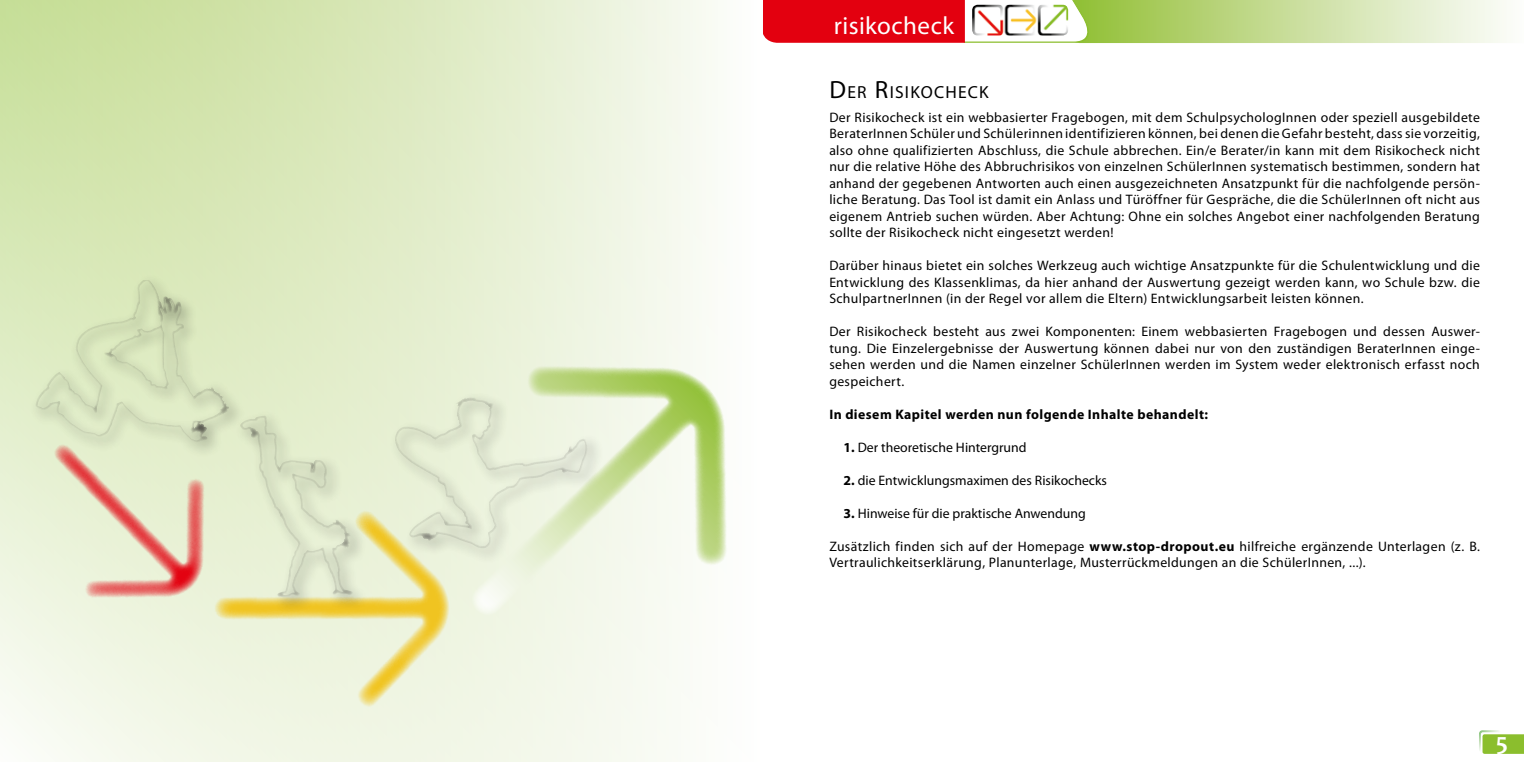
<style>
.page{position:relative;width:1524px;height:762px;background:#fff}
.page>*{position:absolute;margin:0;border:0;box-sizing:border-box;transform-origin:0 0}
.t1{font:25px "Myriad Pro";letter-spacing:.015em;color:#fff}
.t2{font:700 25px "Candara";color:#fff}
.t3{font:17.5px "Myriad Pro";letter-spacing:.065em;color:#000}
.t4{font:13.75px/16.5px "Myriad Pro";letter-spacing:.025em;color:#000;text-align:justify}
.t5{font:13.75px "Myriad Pro";color:#000}
.t6{font:700 13.75px "Myriad Pro";letter-spacing:.03em;color:#000}
.s1{font-size:25px}
.s2{font-weight:700}
</style>
<div class="page">
<svg style="left:763px;top:0;width:743px;height:43px;background:#d39e77"></svg>
<img style="left:972px;top:5px;width:96px;height:30px">
<svg style="left:1479px;top:730px;width:45px;height:24px"></svg>
<svg style="left:0;top:0;width:715px;height:762px;background:#e5efcf"></svg>
<svg style="left:467px;top:363px;width:260px;height:257px"></svg>
<svg style="left:213px;top:508px;width:239px;height:201px;background:#edecc2"></svg>
<div style="left:389px;top:390px;width:215px;height:175px;background:#000;opacity:.36"></div>
<svg style="left:393px;top:395px;width:196px;height:155px;background:#e5ecd4"></svg>
<div style="left:234px;top:409px;width:135px;height:205px;background:#000;opacity:.36"></div>
<svg style="left:239px;top:414px;width:121px;height:187px;background:#dfe7ca"></svg>
<div style="left:28px;top:273px;width:221px;height:186px;background:#deeac2"></div>
<svg style="left:33px;top:280px;width:196px;height:321px"></svg>
<h1 class="t1" style="left:834px;top:10px;width:122px">risikocheck</h1>
<p class="t3" style="left:829px;top:81px;width:161px"><span class="s1">D</span>ER <span class="s1">R</span>ISIKOCHECK</p>
<p class="t4" style="left:829px;top:109px;width:652px">Der Risikocheck ist ein webbasierter Fragebogen, mit dem SchulpsychologInnen oder speziell ausgebildete BeraterInnen Schüler und Schülerinnen identifizieren können, bei denen die Gefahr besteht, dass sie vorzeitig, also ohne qualifizierten Abschluss, die Schule abbrechen. Ein/e Berater/in kann mit dem Risikocheck nicht nur die relative Höhe des Abbruchrisikos von einzelnen SchülerInnen systematisch bestimmen, sondern hat anhand der gegebenen Antworten auch einen ausgezeichneten Ansatzpunkt für die nachfolgende persön&shy;liche Beratung. Das Tool ist damit ein Anlass und Türöffner für Gespräche, die die SchülerInnen oft nicht aus eigenem Antrieb suchen würden. Aber Achtung: Ohne ein solches Angebot einer nachfolgenden Beratung sollte der Risikocheck nicht eingesetzt werden!</p>
<p class="t4" style="left:829px;top:257px;width:652px">Darüber hinaus bietet ein solches Werkzeug auch wichtige Ansatzpunkte für die Schulentwicklung und die Entwicklung des Klassenklimas, da hier anhand der Auswertung gezeigt werden kann, wo Schule bzw. die SchulpartnerInnen (in der Regel vor allem die Eltern) Entwicklungsarbeit leisten können.</p>
<p class="t4" style="left:829px;top:323px;width:652px">Der Risikocheck besteht aus zwei Komponenten: Einem webbasierten Fragebogen und dessen Auswer&shy;tung. Die Einzelergebnisse der Auswertung können dabei nur von den zuständigen BeraterInnen einge&shy;sehen werden und die Namen einzelner SchülerInnen werden im System weder elektronisch erfasst noch gespeichert.</p>
<p class="t6" style="left:829px;top:405px;width:380px">In diesem Kapitel werden nun folgende Inhalte behandelt:</p>
<p class="t5" style="left:843px;top:439px;width:185px"><span class="s2">1.</span> Der theoretische Hintergrund</p>
<p class="t5" style="left:843px;top:472px;width:265px"><span class="s2">2.</span> die Entwicklungsmaximen des Risikochecks</p>
<p class="t5" style="left:843px;top:505px;width:244px"><span class="s2">3.</span> Hinweise für die praktische Anwendung</p>
<p class="t4" style="left:829px;top:538px;width:652px">Zusätzlich finden sich auf der Homepage <span class="s2">www.stop-dropout.eu</span> hilfreiche ergänzende Unterlagen (z. B.<br>Vertraulichkeitserklärung, Planunterlage, Musterrückmeldungen an die SchülerInnen, ...).</p>
<h1 class="t2" style="left:1496px;top:726px;width:13px">5</h1>
</div>
